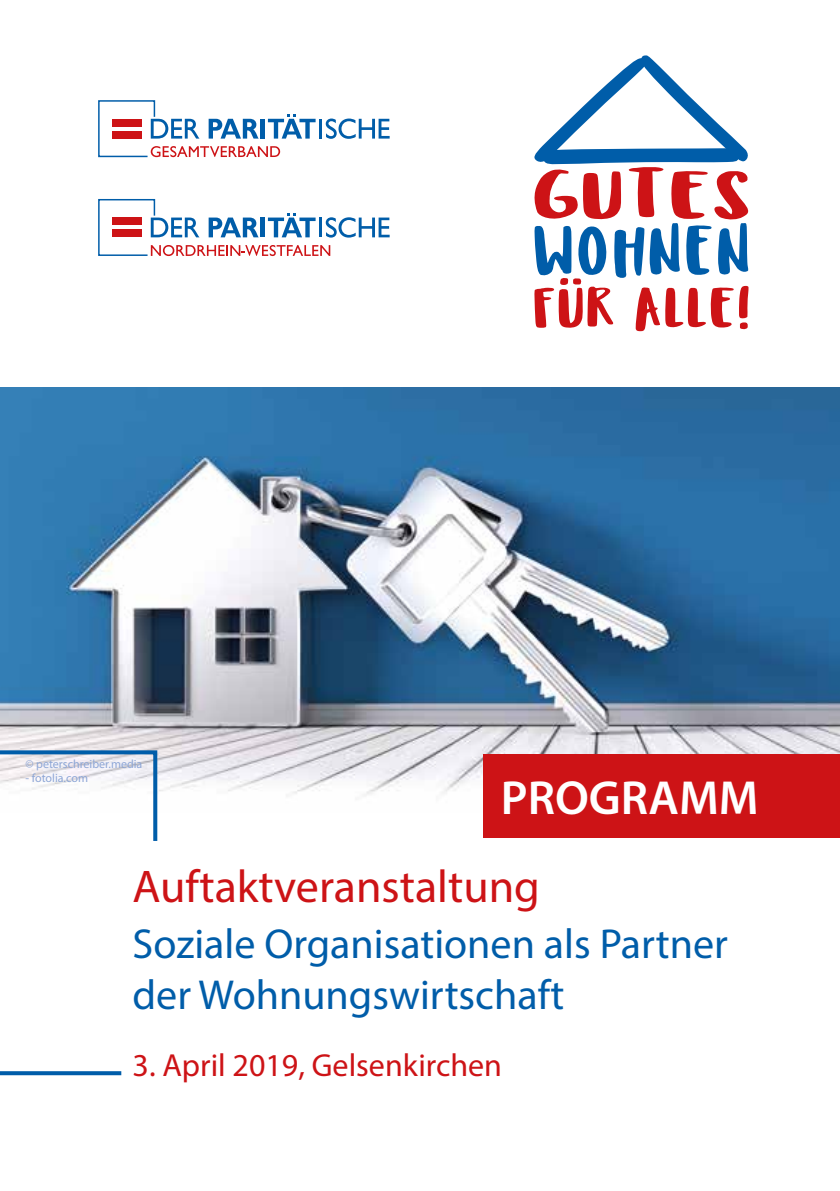
<style>
.page{position:relative;width:840px;height:1191px;background:#fff}
.page>*{position:absolute;margin:0;border:0;box-sizing:border-box;transform-origin:0 0}
.t1{font:70px "Ludicrous";letter-spacing:.05em;color:#005da9;scale:.92 1}
.t2{font:67.6px "Ludicrous";letter-spacing:.03em;color:#cd1316;scale:1.37 1}
.t3{font:56.6px "Ludicrous";letter-spacing:.025em;color:#cd1316}
.t4{font:600 48px "Myriad Pro";color:#fff}
.t5{font:46px "Myriad Pro";color:#cd1316}
.t6{font:42px/50.4px "Myriad Pro";color:#005da9}
.t7{font:32px "Myriad Pro";color:#cd1316}
.t8{font:12px "Myriad Pro";color:#8da6d6}
</style>
<div class="page">
<svg style="left:534px;top:55px;width:214px;height:109px"></svg>
<img style="left:0;top:388px;width:839px;height:424px">
<hr style="left:319px;top:119px;width:3px;height:20px;background:#005da9">
<svg style="left:325px;top:119px;width:64px;height:20px"></svg>
<svg style="left:98px;top:100px;width:217px;height:57px"></svg>
<svg style="left:98px;top:199px;width:291px;height:57px"></svg>
<div style="left:483px;top:754px;width:356px;height:83px;background:#cd1316"></div>
<svg style="left:0;top:750px;width:157px;height:325px"></svg>
<p class="t8" style="left:26px;top:756px;width:118px">© peterschreiber.media</p>
<p class="t8" style="left:26px;top:770px;width:64px">- fotolia.com</p>
<h2 class="t2" style="left:531px;top:154px;width:163px">GUTES</h2>
<h1 class="t1" style="left:534px;top:208px;width:237px">WOHNEN</h1>
<h3 class="t3" style="left:534px;top:273px;width:218px">FÜR ALLE!</h3>
<p class="t4" style="left:500px;top:767px;width:259px">PROGRAMM</p>
<p class="t5" style="left:132px;top:858px;width:409px">Auftaktveranstaltung</p>
<p class="t6" style="left:132px;top:918px;width:596px">Soziale Organisationen als Partner der Wohnungswirtschaft</p>
<p class="t7" style="left:132px;top:1045px;width:370px">3. April 2019, Gelsenkirchen</p>
</div>
